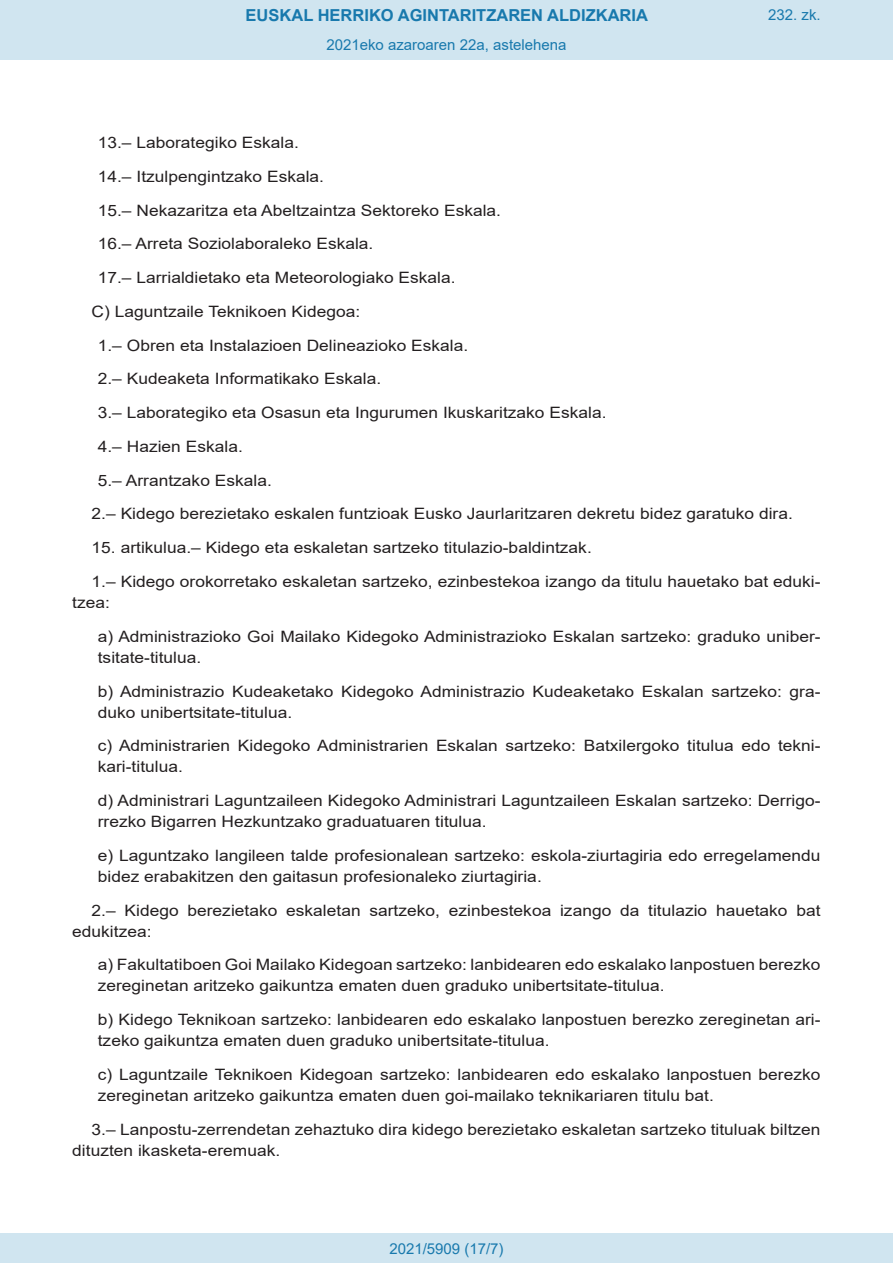
<style>
.page{position:relative;width:893px;height:1263px;background:#fff}
.page>*{position:absolute;margin:0;border:0;box-sizing:border-box;transform-origin:0 0}
.t1{font:700 16.5px "Arial";color:#1879ad}
.BOPVDetalle1{font:15.6px/21px "Arial";color:#231f20;scale:1.11 1}
.BOPVDetalle{font:15.6px/21px "Arial";color:#231f20;scale:1.11 1}
.Paginacion_Centro{font:15px "Arial";color:#1879ad}
</style>
<div class="page">
<div style="left:0;top:0;width:893px;height:60px;background:#d0e5f0"></div>
<div style="left:0;top:1233px;width:893px;height:30px;background:#d0e5f0"></div>
<p class="t1" style="left:246px;top:3px;width:404px">EUSKAL HERRIKO AGINTARITZAREN ALDIZKARIA</p>
<p class="Paginacion_Centro" style="left:326px;top:35px;width:242px">2021eko azaroaren 22a, astelehena</p>
<p class="Paginacion_Centro" style="left:768px;top:5px;width:54px">232. zk.</p>
<p class="BOPVDetalle1" style="left:98px;top:132px;width:183px">13.– Laborategiko Eskala.</p>
<p class="BOPVDetalle1" style="left:98px;top:166px;width:205px">14.– Itzulpengintzako Eskala.</p>
<p class="BOPVDetalle1" style="left:98px;top:200px;width:365px">15.– Nekazaritza eta Abeltzaintza Sektoreko Eskala.</p>
<p class="BOPVDetalle1" style="left:98px;top:233px;width:250px">16.– Arreta Soziolaboraleko Eskala.</p>
<p class="BOPVDetalle1" style="left:98px;top:267px;width:324px">17.– Larrialdietako eta Meteorologiako Eskala.</p>
<p class="BOPVDetalle" style="left:92px;top:301px;width:243px">C) Laguntzaile Teknikoen Kidegoa:</p>
<p class="BOPVDetalle1" style="left:98px;top:335px;width:335px">1.– Obren eta Instalazioen Delineazioko Eskala.</p>
<p class="BOPVDetalle1" style="left:98px;top:368px;width:257px">2.– Kudeaketa Informatikako Eskala.</p>
<p class="BOPVDetalle1" style="left:98px;top:402px;width:460px">3.– Laborategiko eta Osasun eta Ingurumen Ikuskaritzako Eskala.</p>
<p class="BOPVDetalle1" style="left:98px;top:436px;width:132px">4.– Hazien Eskala.</p>
<p class="BOPVDetalle1" style="left:98px;top:470px;width:158px">5.– Arrantzako Eskala.</p>
<p class="BOPVDetalle" style="left:92px;top:503px;width:633px">2.– Kidego berezietako eskalen funtzioak Eusko Jaurlaritzaren dekretu bidez garatuko dira.</p>
<p class="BOPVDetalle" style="left:92px;top:537px;width:452px">15. artikulua.– Kidego eta eskaletan sartzeko titulazio-baldintzak.</p>
<p class="BOPVDetalle" style="left:72px;top:571px;width:676px;text-indent:19px">1.– Kidego orokorretako eskaletan sartzeko, ezinbestekoa izango da titulu hauetako bat eduki&shy;tzea:</p>
<p class="BOPVDetalle1" style="left:98px;top:626px;width:653px">a) Administrazioko Goi Mailako Kidegoko Administrazioko Eskalan sartzeko: graduko uniber&shy;tsitate-titulua.</p>
<p class="BOPVDetalle1" style="left:98px;top:680px;width:653px">b) Administrazio Kudeaketako Kidegoko Administrazio Kudeaketako Eskalan sartzeko: gra&shy;duko unibertsitate-titulua.</p>
<p class="BOPVDetalle1" style="left:98px;top:735px;width:653px">c) Administrarien Kidegoko Administrarien Eskalan sartzeko: Batxilergoko titulua edo tekni&shy;kari-titulua.</p>
<p class="BOPVDetalle1" style="left:98px;top:790px;width:653px">d) Administrari Laguntzaileen Kidegoko Administrari Laguntzaileen Eskalan sartzeko: Derrigo&shy;rrezko Bigarren Hezkuntzako graduatuaren titulua.</p>
<p class="BOPVDetalle1" style="left:98px;top:845px;width:653px">e) Laguntzako langileen talde profesionalean sartzeko: eskola-ziurtagiria edo erregelamendu bidez erabakitzen den gaitasun profesionaleko ziurtagiria.</p>
<p class="BOPVDetalle" style="left:72px;top:899px;width:676px;text-indent:19px">2.– Kidego berezietako eskaletan sartzeko, ezinbestekoa izango da titulazio hauetako bat edukitzea:</p>
<p class="BOPVDetalle1" style="left:98px;top:954px;width:653px">a) Fakultatiboen Goi Mailako Kidegoan sartzeko: lanbidearen edo eskalako lanpostuen berezko zereginetan aritzeko gaikuntza ematen duen graduko unibertsitate-titulua.</p>
<p class="BOPVDetalle1" style="left:98px;top:1009px;width:653px">b) Kidego Teknikoan sartzeko: lanbidearen edo eskalako lanpostuen berezko zereginetan ari&shy;tzeko gaikuntza ematen duen graduko unibertsitate-titulua.</p>
<p class="BOPVDetalle1" style="left:98px;top:1064px;width:653px">c) Laguntzaile Teknikoen Kidegoan sartzeko: lanbidearen edo eskalako lanpostuen berezko zereginetan aritzeko gaikuntza ematen duen goi-mailako teknikariaren titulu bat.</p>
<p class="BOPVDetalle" style="left:72px;top:1118px;width:676px;text-indent:19px">3.– Lanpostu-zerrendetan zehaztuko dira kidego berezietako eskaletan sartzeko tituluak biltzen dituzten ikasketa-eremuak.</p>
<p class="Paginacion_Centro" style="left:389px;top:1238px;width:116px">2021/5909 (17/7)</p>
</div>
